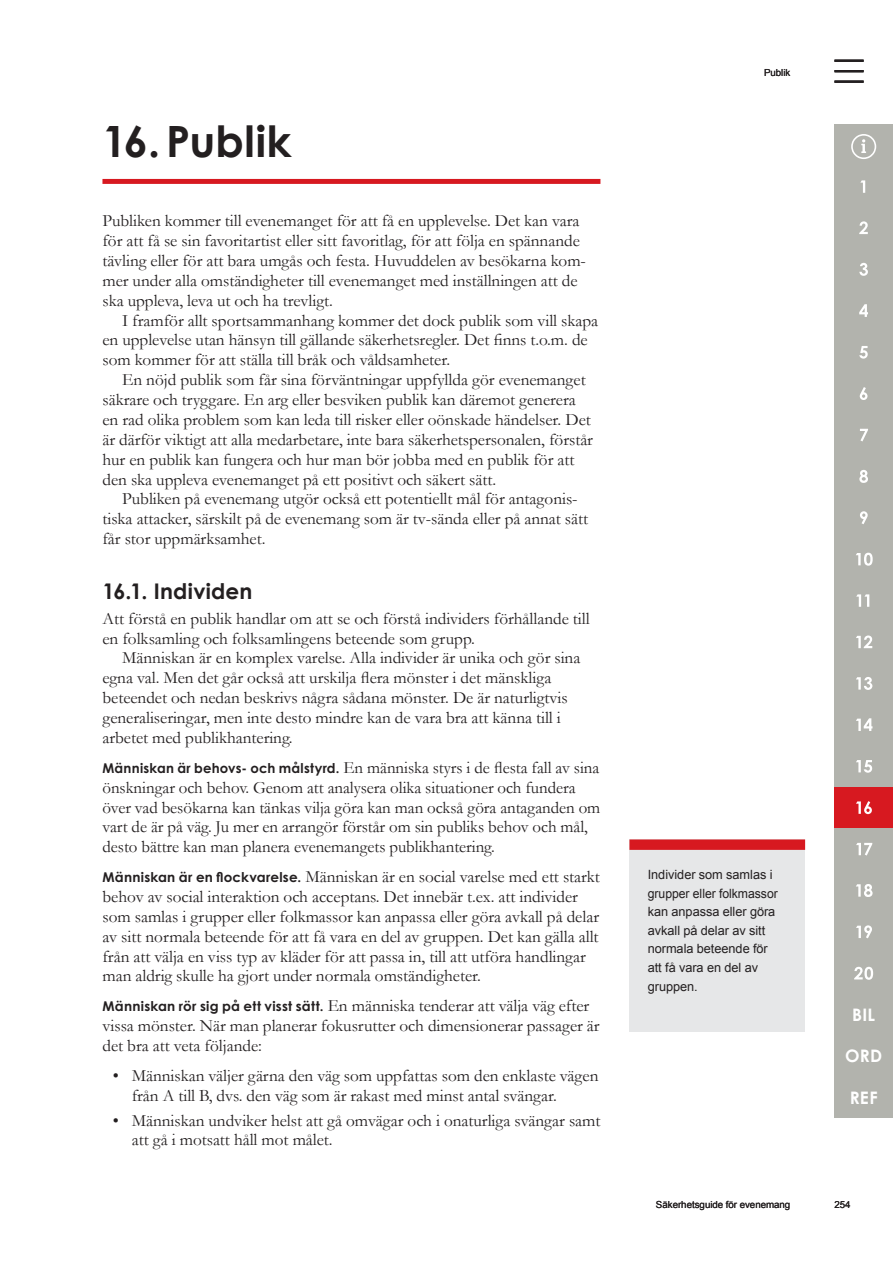
<style>
.page{position:relative;width:893px;height:1263px;background:#fff}
.page>*{position:absolute;margin:0;border:0;box-sizing:border-box;transform-origin:0 0}
.NY_Kapitelrubrik_H1{font:700 43.2px "Century Gothic";letter-spacing:.01em;color:#231f20}
.NY_Mellanrubrik_H2{font:700 21.6px "Century Gothic";letter-spacing:.01em;color:#231f20}
.NY_Brödtext_P___inna{font:17.25px/19.8px "Garamond";color:#231f20}
.NY_Brödtext_P_-_Indr{font:17.25px/20px "Garamond";color:#231f20}
.NY_Brödtext_P{font:17.25px/19.8px "Garamond";color:#231f20}
.t1{font:700 17.25px "Century Gothic Pro";letter-spacing:.015em;color:#fff}
.Text_utan_rubrik{font:12.75px/18.6px "Arial";letter-spacing:-.005em;color:#231f20}
.t2{font:9.75px "Arial";letter-spacing:-.005em;color:#231f20}
.s1{font-family:"Century Gothic Pro";font-weight:700;font-size:13.5px}
</style>
<div class="page">
<div style="left:102px;top:179px;width:498px;height:5px;background:#d71920"></div>
<div style="left:629px;top:839px;width:176px;height:193px;background:#e6e7e8"></div>
<div style="left:629px;top:839px;width:176px;height:11px;background:#d71920"></div>
<svg style="left:834px;top:60px;width:30px;height:23px"></svg>
<div style="left:834px;top:1077px;width:59px;height:41px;background:#b2b3ad"></div>
<div style="left:834px;top:1035px;width:59px;height:42px;background:#b2b3ad"></div>
<div style="left:834px;top:994px;width:59px;height:41px;background:#b2b3ad"></div>
<div style="left:834px;top:952px;width:59px;height:42px;background:#b2b3ad"></div>
<div style="left:834px;top:911px;width:59px;height:41px;background:#b2b3ad"></div>
<div style="left:834px;top:869px;width:59px;height:42px;background:#b2b3ad"></div>
<div style="left:834px;top:828px;width:59px;height:41px;background:#b2b3ad"></div>
<div style="left:834px;top:787px;width:59px;height:41px;background:#d71920"></div>
<div style="left:834px;top:745px;width:59px;height:42px;background:#b2b3ad"></div>
<div style="left:834px;top:704px;width:59px;height:41px;background:#b2b3ad"></div>
<div style="left:834px;top:662px;width:59px;height:42px;background:#b2b3ad"></div>
<div style="left:834px;top:621px;width:59px;height:41px;background:#b2b3ad"></div>
<div style="left:834px;top:580px;width:59px;height:41px;background:#b2b3ad"></div>
<div style="left:834px;top:538px;width:59px;height:42px;background:#b2b3ad"></div>
<div style="left:834px;top:497px;width:59px;height:41px;background:#b2b3ad"></div>
<div style="left:834px;top:455px;width:59px;height:42px;background:#b2b3ad"></div>
<div style="left:834px;top:414px;width:59px;height:41px;background:#b2b3ad"></div>
<div style="left:834px;top:373px;width:59px;height:41px;background:#b2b3ad"></div>
<div style="left:834px;top:331px;width:59px;height:42px;background:#b2b3ad"></div>
<div style="left:834px;top:290px;width:59px;height:41px;background:#b2b3ad"></div>
<div style="left:834px;top:248px;width:59px;height:42px;background:#b2b3ad"></div>
<div style="left:834px;top:207px;width:59px;height:41px;background:#b2b3ad"></div>
<div style="left:834px;top:166px;width:59px;height:41px;background:#b2b3ad"></div>
<div style="left:834px;top:124px;width:59px;height:42px;background:#b2b3ad"></div>
<svg style="left:854px;top:967px;width:19px;height:13px"></svg>
<svg style="left:856px;top:925px;width:16px;height:13px"></svg>
<svg style="left:856px;top:884px;width:17px;height:13px"></svg>
<svg style="left:856px;top:843px;width:16px;height:12px"></svg>
<svg style="left:856px;top:801px;width:16px;height:13px"></svg>
<svg style="left:856px;top:760px;width:16px;height:13px"></svg>
<svg style="left:856px;top:718px;width:16px;height:13px"></svg>
<svg style="left:856px;top:677px;width:16px;height:13px"></svg>
<svg style="left:856px;top:635px;width:16px;height:13px"></svg>
<svg style="left:856px;top:594px;width:13px;height:13px"></svg>
<svg style="left:856px;top:553px;width:17px;height:13px"></svg>
<svg style="left:860px;top:511px;width:8px;height:13px"></svg>
<svg style="left:859px;top:470px;width:9px;height:13px"></svg>
<svg style="left:860px;top:429px;width:8px;height:12px"></svg>
<svg style="left:860px;top:387px;width:7px;height:13px"></svg>
<svg style="left:859px;top:346px;width:9px;height:13px"></svg>
<svg style="left:859px;top:304px;width:9px;height:13px"></svg>
<svg style="left:859px;top:263px;width:9px;height:13px"></svg>
<svg style="left:859px;top:221px;width:9px;height:13px"></svg>
<svg style="left:860px;top:180px;width:5px;height:13px"></svg>
<svg style="left:851px;top:134px;width:25px;height:25px"></svg>
<h1 class="NY_Kapitelrubrik_H1" style="left:102px;top:114px;width:191px">16.Publik</h1>
<p class="NY_Brödtext_P" style="left:102px;top:211px;width:485px">Publiken kommer till evenemanget för att få en upplevelse. Det kan vara för att få se sin favoritartist eller sitt favoritlag, för att följa en spännande tävling eller för att bara umgås och festa. Huvuddelen av besökarna kom&shy;mer under alla omständigheter till evenemanget med inställningen att de ska uppleva, leva ut och ha trevligt.</p>
<p class="NY_Brödtext_P_-_Indr" style="left:102px;top:310px;width:497px;text-indent:20px">I framför allt sportsammanhang kommer det dock publik som vill skapa en upplevelse utan hänsyn till gällande säkerhetsregler. Det finns t.o.m. de som kommer för att ställa till bråk och våldsamheter.</p>
<p class="NY_Brödtext_P_-_Indr" style="left:102px;top:370px;width:492px;text-indent:20px">En nöjd publik som får sina förväntningar uppfyllda gör evenemanget säkrare och tryggare. En arg eller besviken publik kan däremot generera en rad olika problem som kan leda till risker eller oönskade händelser. Det är därför viktigt att alla medarbetare, inte bara säkerhetspersonalen, förstår hur en publik kan fungera och hur man bör jobba med en publik för att den ska uppleva evenemanget på ett positivt och säkert sätt.</p>
<p class="NY_Brödtext_P_-_Indr" style="left:102px;top:489px;width:487px;text-indent:20px">Publiken på evenemang utgör också ett potentiellt mål för antagonis&shy;tiska attacker, särskilt på de evenemang som är tv-sända eller på annat sätt får stor uppmärksamhet.</p>
<h2 class="NY_Mellanrubrik_H2" style="left:102px;top:577px;width:151px">16.1. Individen</h2>
<p class="NY_Brödtext_P" style="left:102px;top:608px;width:489px">Att förstå en publik handlar om att se och förstå individers förhållande till en folksamling och folksamlingens beteende som grupp.</p>
<p class="NY_Brödtext_P_-_Indr" style="left:102px;top:648px;width:479px;text-indent:20px">Människan är en komplex varelse. Alla individer är unika och gör sina egna val. Men det går också att urskilja flera mönster i det mänskliga beteendet och nedan beskrivs några sådana mönster. De är naturligtvis generaliseringar, men inte desto mindre kan de vara bra att känna till i arbetet med publikhantering.</p>
<p class="NY_Brödtext_P___inna" style="left:102px;top:757px;width:499px"><span class="s1">Människan är behovs- och målstyrd.</span> En människa styrs i de flesta fall av sina önskningar och behov. Genom att analysera olika situationer och fundera över vad besökarna kan tänkas vilja göra kan man också göra antaganden om vart de är på väg. Ju mer en arrangör förstår om sin publiks behov och mål, desto bättre kan man planera evenemangets publikhantering.</p>
<p class="NY_Brödtext_P___inna" style="left:102px;top:866px;width:499px"><span class="s1">Människan är en flockvarelse.</span> Människan är en social varelse med ett starkt behov av social interaktion och acceptans. Det innebär t.ex. att individer som samlas i grupper eller folkmassor kan anpassa eller göra avkall på delar av sitt normala beteende för att få vara en del av gruppen. Det kan gälla allt från att välja en viss typ av kläder för att passa in, till att utföra handlingar man aldrig skulle ha gjort under normala omständigheter.</p>
<p class="NY_Brödtext_P___inna" style="left:102px;top:996px;width:499px"><span class="s1">Människan rör sig på ett visst sätt.</span> En människa tenderar att välja väg efter vissa mönster. När man planerar fokusrutter och dimensionerar passager är det bra att veta följande:</p>
<p class="NY_Brödtext_P___inna" style="left:132px;top:1065px;width:468px;text-indent:-19px">• Människan väljer gärna den väg som uppfattas som den enklaste vägen från A till B, dvs. den väg som är rakast med minst antal svängar.</p>
<p class="NY_Brödtext_P___inna" style="left:132px;top:1110px;width:470px;text-indent:-19px">• Människan undviker helst att gå omvägar och i onaturliga svängar samt att gå i motsatt håll mot målet.</p>
<p class="t2" style="left:764px;top:66px;width:28px">Publik</p>
<p class="Text_utan_rubrik" style="left:648px;top:865px;width:132px">Individer som samlas i grupper eller folkmassor kan anpassa eller göra avkall på delar av sitt normala beteende för att få vara en del av gruppen.</p>
<p class="t1" style="left:852px;top:1004px;width:25px">BIL</p>
<p class="t1" style="left:845px;top:1045px;width:38px">ORD</p>
<p class="t1" style="left:850px;top:1087px;width:29px">REF</p>
<p class="t2" style="left:656px;top:1198px;width:136px">Säkerhetsguide för evenemang</p>
<p class="t2" style="left:834px;top:1198px;width:18px">254</p>
</div>
